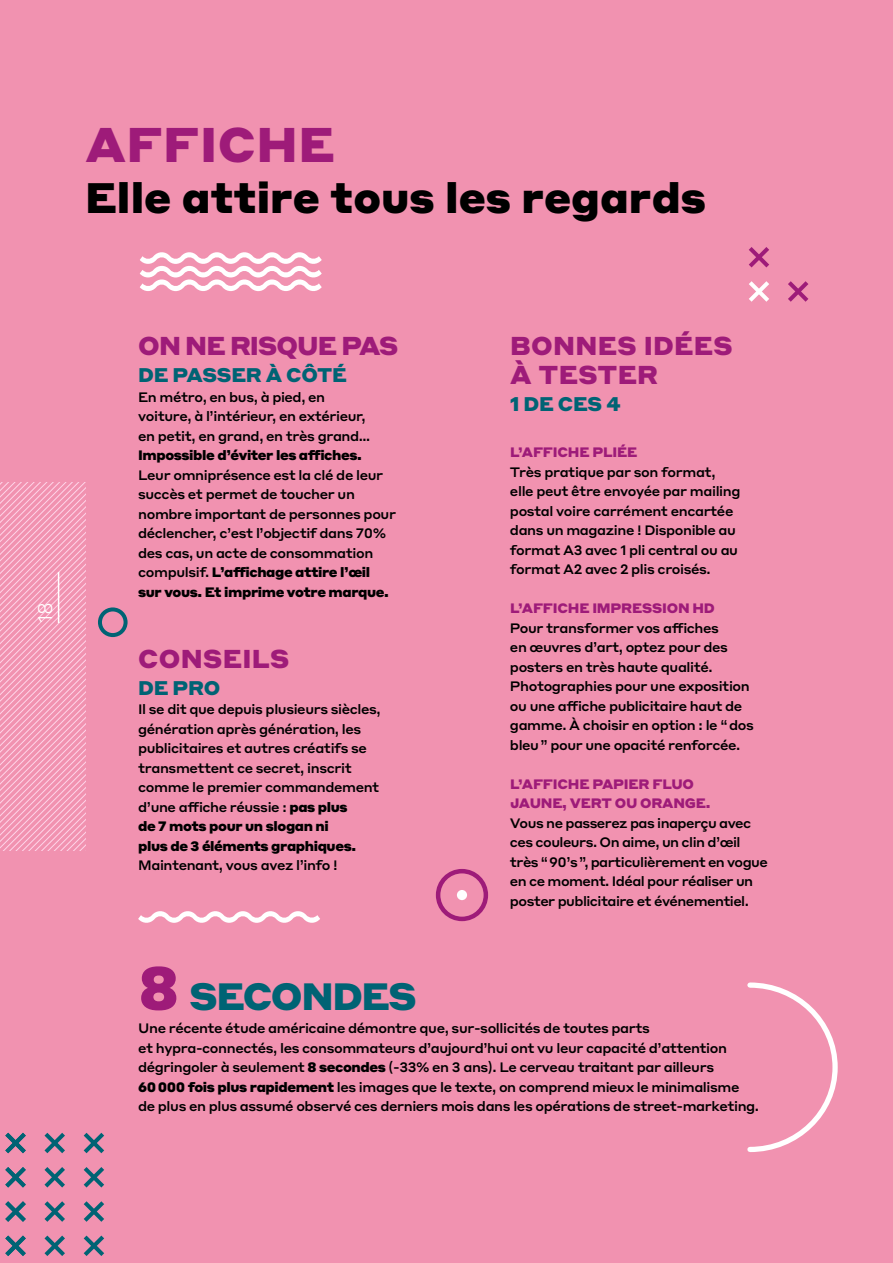
<style>
.page{position:relative;width:893px;height:1263px;background:#f192b0}
.page>*{position:absolute;margin:0;border:0;box-sizing:border-box;transform-origin:0 0}
.t1{font:900 48px "Styrene A";letter-spacing:.01em;color:#9e1b79}
.t2{font:900 42px "Styrene A";color:#000}
.t3{font:900 37.5px "Styrene A";letter-spacing:-.04em;color:#006374}
.t4{font:900 25.5px/28.5px "Styrene A";letter-spacing:.01em;color:#9e1b79}
.t5{font:900 25.5px "Styrene A";letter-spacing:-.04em;color:#9e1b79}
.t6{font:900 19.5px "Styrene A";letter-spacing:-.02em;color:#006374}
.t7{font:300 19.5px "Styrene A";color:#fff}
.t8{font:500 13.5px/19.5px "Styrene A";letter-spacing:-.03em;color:#000}
.t9{font:900 13.5px/19.5px "Styrene A";letter-spacing:-.02em;color:#9e1b79}
.t10{font:900 13.5px "Styrene A";letter-spacing:-.03em;color:#000}
.s1{font-weight:900}
.s2{font-size:60px;color:#9e1b79}
</style>
<div class="page">
<svg style="left:98px;top:607px;width:30px;height:30px"></svg>
<svg style="left:45px;top:1235px;width:20px;height:21px"></svg>
<svg style="left:45px;top:1201px;width:20px;height:21px"></svg>
<svg style="left:45px;top:1167px;width:20px;height:20px"></svg>
<svg style="left:45px;top:1133px;width:20px;height:20px"></svg>
<svg style="left:84px;top:1235px;width:20px;height:21px"></svg>
<svg style="left:84px;top:1201px;width:20px;height:21px"></svg>
<svg style="left:84px;top:1167px;width:20px;height:20px"></svg>
<svg style="left:84px;top:1133px;width:20px;height:20px"></svg>
<svg style="left:5px;top:1235px;width:21px;height:21px"></svg>
<svg style="left:5px;top:1201px;width:21px;height:21px"></svg>
<svg style="left:5px;top:1167px;width:21px;height:20px"></svg>
<svg style="left:5px;top:1133px;width:21px;height:20px"></svg>
<div style="left:457px;top:890px;width:10px;height:10px;background:#fff;border-radius:50%"></div>
<div style="left:436px;top:869px;width:52px;height:52px;border:4px solid #9e1b79;border-radius:50%"></div>
<svg style="left:138px;top:911px;width:182px;height:12px"></svg>
<svg style="left:747px;top:982px;width:91px;height:170px"></svg>
<svg style="left:749px;top:281px;width:20px;height:21px"></svg>
<svg style="left:749px;top:247px;width:20px;height:20px"></svg>
<svg style="left:788px;top:281px;width:20px;height:21px"></svg>
<svg style="left:140px;top:252px;width:182px;height:40px"></svg>
<svg style="left:0;top:483px;width:85px;height:367px"></svg>
<hr style="left:58px;top:572px;width:1px;height:51px;background:#fff">
<h1 class="t1" style="left:85px;top:104px;width:251px">AFFICHE</h1>
<h2 class="t2" style="left:85px;top:161px;width:622px">Elle attire tous les regards</h2>
<h3 class="t7" style="left:29px;top:623px;width:23px;rotate:-90deg">18</h3>
<h3 class="t5" style="left:138px;top:324px;width:262px">ON NE RISQUE PAS</h3>
<h3 class="t6" style="left:138px;top:359px;width:210px">DE PASSER À CÔTÉ</h3>
<p class="t8" style="left:138px;top:386px;width:234px">En métro, en bus, à pied, en voiture, à l’intérieur, en extérieur, en petit, en grand, en très grand…</p>
<p class="t10" style="left:138px;top:444px;width:225px">Impossible d’éviter les affiches.</p>
<p class="t8" style="left:138px;top:464px;width:259px">Leur omniprésence est la clé de leur succès et permet de toucher un nombre important de personnes pour déclencher, c’est l’objectif dans 70% des cas, un acte de consommation compulsif. <span class="s1">L’affichage attire l’œil sur vous. Et imprime votre marque.</span></p>
<h3 class="t4" style="left:138px;top:642px;width:153px">CONSEILS</h3>
<h3 class="t6" style="left:138px;top:671px;width:84px">DE PRO</h3>
<p class="t8" style="left:138px;top:698px;width:244px">Il se dit que depuis plusieurs siècles, génération après génération, les publicitaires et autres créatifs se transmettent ce secret, inscrit comme le premier commandement d’une affiche réussie : <span class="s1">pas plus<br>de 7 mots pour un slogan ni<br>plus de 3 éléments graphiques.</span></p>
<p class="t8" style="left:138px;top:854px;width:201px">Maintenant, vous avez l’info !</p>
<h3 class="t4" style="left:510px;top:330px;width:224px">BONNES IDÉES<br>À TESTER</h3>
<h3 class="t6" style="left:510px;top:387px;width:112px">1 DE CES 4</h3>
<p class="t9" style="left:510px;top:442px;width:129px">L’AFFICHE PLIÉE</p>
<p class="t8" style="left:510px;top:461px;width:232px">Très pratique par son format, elle peut être envoyée par mailing postal voire carrément encartée dans un magazine ! Disponible au format A3 avec 1 pli central ou au format A2 avec 2 plis croisés.</p>
<p class="t9" style="left:510px;top:597px;width:206px">L’AFFICHE IMPRESSION HD</p>
<p class="t8" style="left:510px;top:617px;width:245px">Pour transformer vos affiches<br>en œuvres d’art, optez pour des posters en très haute qualité.<br>Photographies pour une exposition ou une affiche publicitaire haut de gamme. À choisir en option : le “ dos bleu ” pour une opacité renforcée.</p>
<p class="t9" style="left:510px;top:773px;width:202px">L’AFFICHE PAPIER FLUO<br>JAUNE, VERT OU ORANGE.</p>
<p class="t8" style="left:510px;top:812px;width:259px">Vous ne passerez pas inaperçu avec ces couleurs. On aime, un clin d’œil très “ 90’s ”, particulièrement en vogue en ce moment. Idéal pour réaliser un poster publicitaire et événementiel.</p>
<h3 class="t3" style="left:138px;top:964px;width:280px"><span class="s2">8</span> SECONDES</h3>
<p class="t8" style="left:138px;top:1018px;width:622px">Une récente étude américaine démontre que, sur-sollicités de toutes parts<br>et hypra-connectés, les consommateurs d’aujourd’hui ont vu leur capacité d’attention dégringoler à seulement <span class="s1">8 secondes</span> (-33% en 3 ans). Le cerveau traitant par ailleurs<br><span class="s1">60 000 fois plus rapidement</span> les images que le texte, on comprend mieux le minimalisme de plus en plus assumé observé ces derniers mois dans les opérations de street-marketing.</p>
</div>
